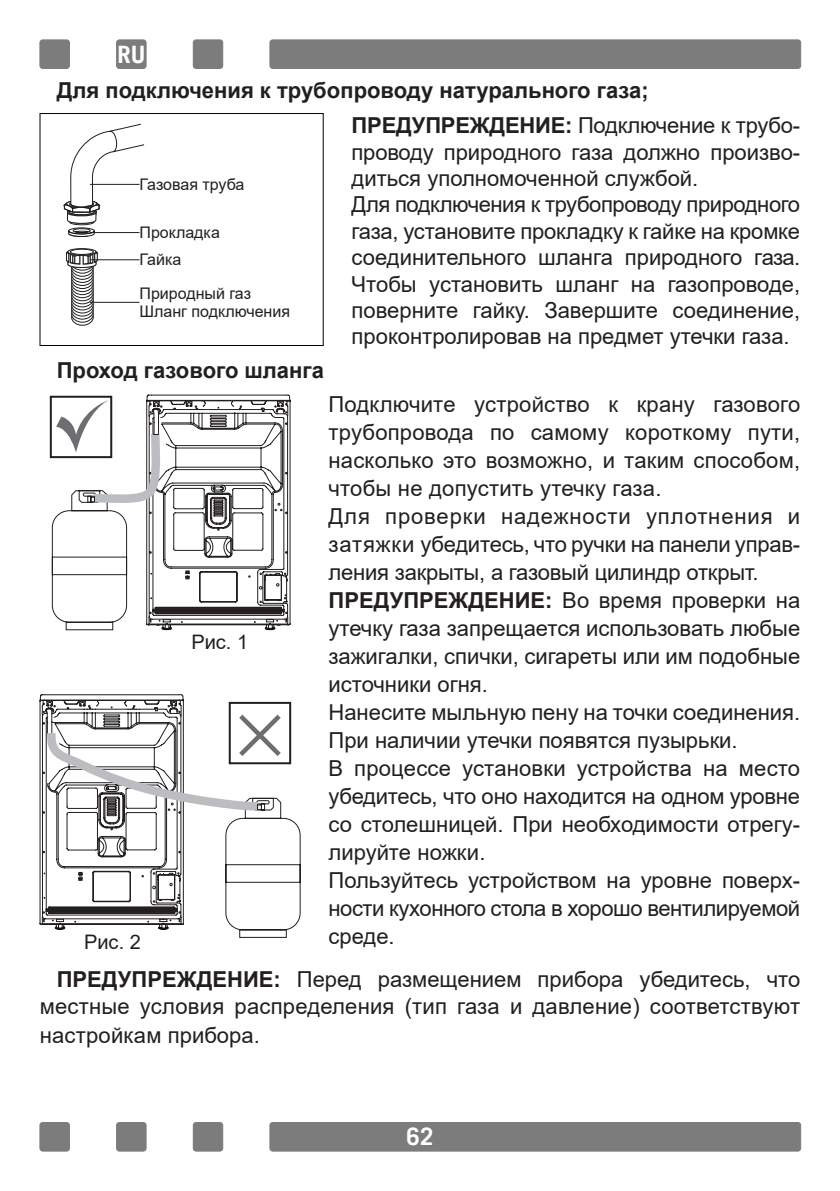
<style>
.page{position:relative;width:840px;height:1191px;background:#fff}
.page>*{position:absolute;margin:0;border:0;box-sizing:border-box;transform-origin:0 0}
.t1{font:700 24px "Trade Gothic";color:#fff}
.t2{font:22px/28px "Arial";color:#231f20}
.t3{font:700 22px/35px "Arial";color:#231f20}
.t4{font:20px "Arial";color:#231f20}
.t5{font:16px/27px "Arial";color:#231f20}
.s1{font-weight:400}
.s2{font-weight:700}
</style>
<div class="page">
<div style="left:270px;top:40px;width:530px;height:28px;background:#7d7c7c;border-radius:3px"></div>
<div style="left:269px;top:40px;width:531px;height:29px;border:1px solid #7d7c7c;border-radius:3px"></div>
<div style="left:40px;top:40px;width:29px;height:28px;background:#7d7c7c;border-radius:3px"></div>
<div style="left:40px;top:40px;width:30px;height:29px;border:1px solid #7d7c7c;border-radius:3px"></div>
<div style="left:193px;top:40px;width:29px;height:28px;background:#7d7c7c;border-radius:3px"></div>
<div style="left:193px;top:40px;width:30px;height:29px;border:1px solid #7d7c7c;border-radius:3px"></div>
<div style="left:116px;top:40px;width:30px;height:28px;background:#7d7c7c;border-radius:3px"></div>
<div style="left:116px;top:40px;width:30px;height:29px;border:1px solid #7d7c7c;border-radius:3px"></div>
<div style="left:270px;top:1122px;width:530px;height:29px;background:#7d7c7c;border-radius:3px"></div>
<div style="left:269px;top:1122px;width:531px;height:29px;border:1px solid #7d7c7c;border-radius:3px"></div>
<div style="left:40px;top:1122px;width:29px;height:29px;background:#7d7c7c;border-radius:3px"></div>
<div style="left:40px;top:1122px;width:30px;height:29px;border:1px solid #7d7c7c;border-radius:3px"></div>
<div style="left:193px;top:1122px;width:29px;height:29px;background:#7d7c7c;border-radius:3px"></div>
<div style="left:193px;top:1122px;width:30px;height:29px;border:1px solid #7d7c7c;border-radius:3px"></div>
<div style="left:116px;top:1122px;width:30px;height:29px;background:#7d7c7c;border-radius:3px"></div>
<div style="left:116px;top:1122px;width:30px;height:29px;border:1px solid #7d7c7c;border-radius:3px"></div>
<svg style="left:39px;top:113px;width:284px;height:233px"></svg>
<div style="left:50px;top:396px;width:62px;height:62px;border:2px solid #231f20"></div>
<svg style="left:52px;top:124px;width:238px;height:506px"></svg>
<svg style="left:39px;top:694px;width:261px;height:244px"></svg>
<p class="t1" style="left:117px;top:45px;width:30px">RU</p>
<p class="t3" style="left:351px;top:73px;width:450px;text-indent:-295px">Для подключения к трубопроводу натурального газа;<br>ПРЕДУПРЕЖДЕНИЕ: <span class="s1">Подключение к трубо-</span></p>
<p class="t2" style="left:351px;top:138px;width:450px;line-height:26.4px">проводу природного газа должно произво&shy;диться уполномоченной службой.<br>Для подключения к трубопроводу природного газа, установите прокладку к гайке на кромке соединительного шланга природного газа.<br>Чтобы установить шланг на газопроводе, поверните гайку. Завершите соединение, проконтролировав на предмет утечки газа.</p>
<p class="t3" style="left:57px;top:353px;width:268px">Проход газового шланга</p>
<p class="t2" style="left:328px;top:390px;width:473px">Подключите устройство к крану газового трубопровода по самому короткому пути, насколько это возможно, и таким способом, чтобы не допустить утечку газа.<br>Для проверки надежности уплотнения и затяжки убедитесь, что ручки на панели управ&shy;ления закрыты, а газовый цилиндр открыт.<br><span class="s2">ПРЕДУПРЕЖДЕНИЕ:</span> Во время проверки на утечку газа запрещается использовать любые зажигалки, спички, сигареты или им подобные источники огня.<br>Нанесите мыльную пену на точки соединения.<br>При наличии утечки появятся пузырьки.<br>В процессе установки устройства на место убедитесь, что оно находится на одном уровне со столешницей. При необходимости отрегу&shy;лируйте ножки.<br>Пользуйтесь устройством на уровне поверх&shy;ности кухонного стола в хорошо вентилируемой среде.</p>
<p class="t2" style="left:40px;top:966px;width:761px;line-height:26.4px;text-align:right"><span class="s2">ПРЕДУПРЕЖДЕНИЕ:</span> Перед размещением прибора убедитесь, что местные условия распределения (тип газа и давление) соответствуют</p>
<p class="t2" style="left:40px;top:1020px;width:221px">настройкам прибора.</p>
<p class="t5" style="left:139px;top:170px;width:106px">Газовая труба</p>
<p class="t5" style="left:139px;top:219px;width:82px">Прокладка<br>Гайка</p>
<p class="t5" style="left:139px;top:284px;width:152px;line-height:18px">Природный газ<br>Шланг подключения</p>
<p class="t4" style="left:191px;top:628px;width:58px">Рис. 1</p>
<p class="t4" style="left:84px;top:928px;width:58px">Рис. 2</p>
<p class="t1" style="left:406px;top:1127px;width:28px">62</p>
</div>
